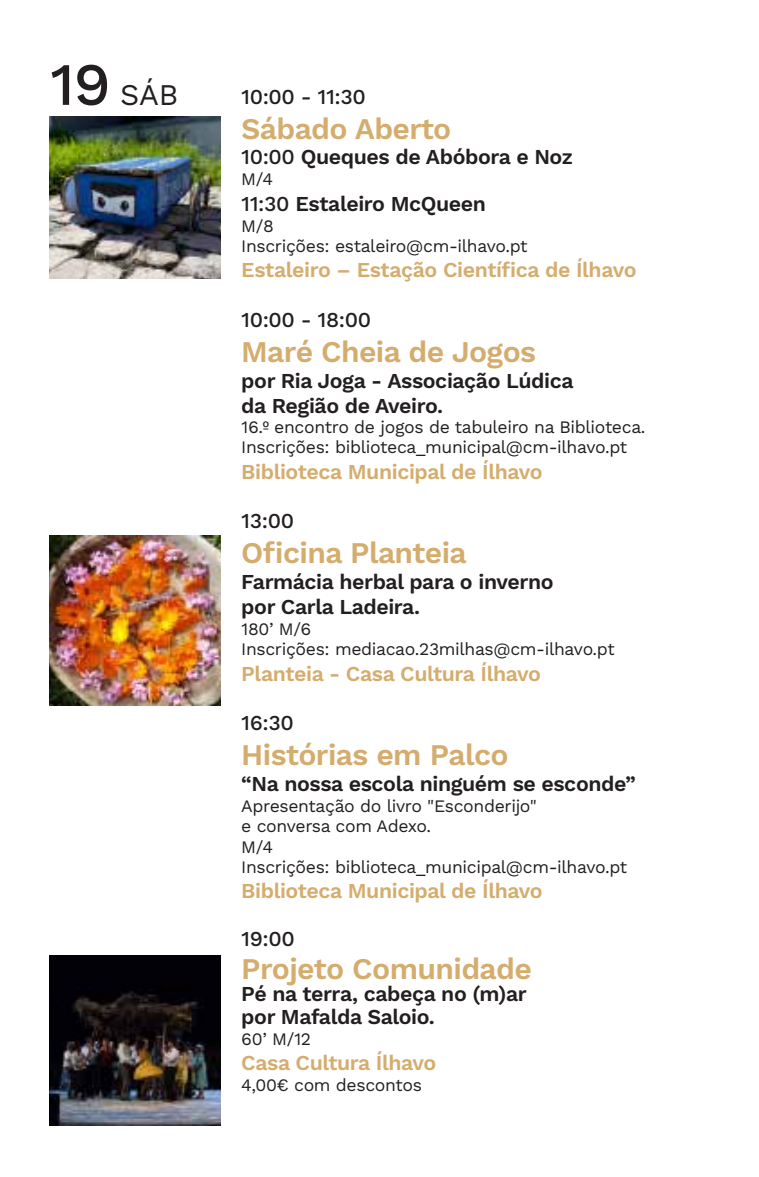
<style>
.page{position:relative;width:759px;height:1177px;background:#fff}
.page>*{position:absolute;margin:0;border:0;box-sizing:border-box;transform-origin:0 0}
.t1{font:600 30px "Work Sans";letter-spacing:-.02em;color:#d4ad6e}
.t2{font:30px "Work Sans";color:#231f20}
.t3{font:600 21.25px/25.5px "Work Sans";letter-spacing:-.02em;color:#231f20}
.t4{font:600 21.25px "Work Sans";letter-spacing:-.02em;color:#d4ad6e}
.t5{font:500 21.25px "Work Sans";letter-spacing:-.02em;color:#231f20}
.t6{font:17.5px/20px "Work Sans";letter-spacing:-.02em;color:#231f20}
.s1{font-weight:500;font-size:60px}
.s2{font-weight:500}
</style>
<div class="page">
<img style="left:50px;top:117px;width:170px;height:161px">
<img style="left:50px;top:535px;width:170px;height:170px">
<img style="left:50px;top:955px;width:170px;height:170px">
<h1 class="t2" style="left:50px;top:77px;width:130px"><span class="s1">19</span> SÁB</h1>
<p class="t5" style="left:241px;top:84px;width:126px">10:00 - 11:30</p>
<h1 class="t1" style="left:241px;top:111px;width:211px">Sábado Aberto</h1>
<p class="t3" style="left:241px;top:145px;width:333px"><span class="s2">10:00</span> Queques de Abóbora e Noz</p>
<p class="t6" style="left:241px;top:170px;width:33px">M/4</p>
<p class="t3" style="left:241px;top:192px;width:246px"><span class="s2">11:30</span> Estaleiro McQueen</p>
<p class="t6" style="left:241px;top:217px;width:288px">M/8<br>Inscrições: estaleiro@cm-ilhavo.pt</p>
<p class="t4" style="left:241px;top:258px;width:396px">Estaleiro – Estação Científica de Ílhavo</p>
<p class="t5" style="left:241px;top:307px;width:131px">10:00 - 18:00</p>
<h1 class="t1" style="left:241px;top:334px;width:296px">Maré Cheia de Jogos</h1>
<p class="t3" style="left:241px;top:368px;width:333px">por Ria Joga - Associação Lúdica da Região de Aveiro.</p>
<p class="t6" style="left:241px;top:418px;width:405px">16.º encontro de jogos de tabuleiro na Biblioteca.<br>Inscrições: biblioteca_municipal@cm-ilhavo.pt</p>
<p class="t4" style="left:241px;top:459px;width:303px">Biblioteca Municipal de Ílhavo</p>
<p class="t5" style="left:241px;top:508px;width:54px">13:00</p>
<h1 class="t1" style="left:241px;top:535px;width:227px">Oficina Planteia</h1>
<p class="t3" style="left:241px;top:569px;width:314px">Farmácia herbal para o inverno por Carla Ladeira.</p>
<p class="t6" style="left:241px;top:620px;width:375px">180’ M/6<br>Inscrições: mediacao.23milhas@cm-ilhavo.pt</p>
<p class="t4" style="left:241px;top:661px;width:301px">Planteia - Casa Cultura Ílhavo</p>
<p class="t5" style="left:241px;top:710px;width:54px">16:30</p>
<h1 class="t1" style="left:241px;top:737px;width:269px">Histórias em Palco</h1>
<p class="t3" style="left:241px;top:771px;width:396px">“Na nossa escola ninguém se esconde”</p>
<p class="t6" style="left:241px;top:796px;width:387px">Apresentação do livro "Esconderijo"<br>e conversa com Adexo.<br>M/4<br>Inscrições: biblioteca_municipal@cm-ilhavo.pt</p>
<p class="t4" style="left:241px;top:878px;width:303px">Biblioteca Municipal de Ílhavo</p>
<p class="t5" style="left:241px;top:926px;width:55px">19:00</p>
<h1 class="t1" style="left:241px;top:951px;width:292px">Projeto Comunidade</h1>
<p class="t3" style="left:241px;top:983px;width:287px;line-height:22.5px">Pé na terra, cabeça no (m)ar por Mafalda Saloio.</p>
<p class="t6" style="left:241px;top:1029px;width:71px">60’ M/12</p>
<p class="t4" style="left:241px;top:1050px;width:196px">Casa Cultura Ílhavo</p>
<p class="t6" style="left:241px;top:1075px;width:182px">4,00€ com descontos</p>
</div>
